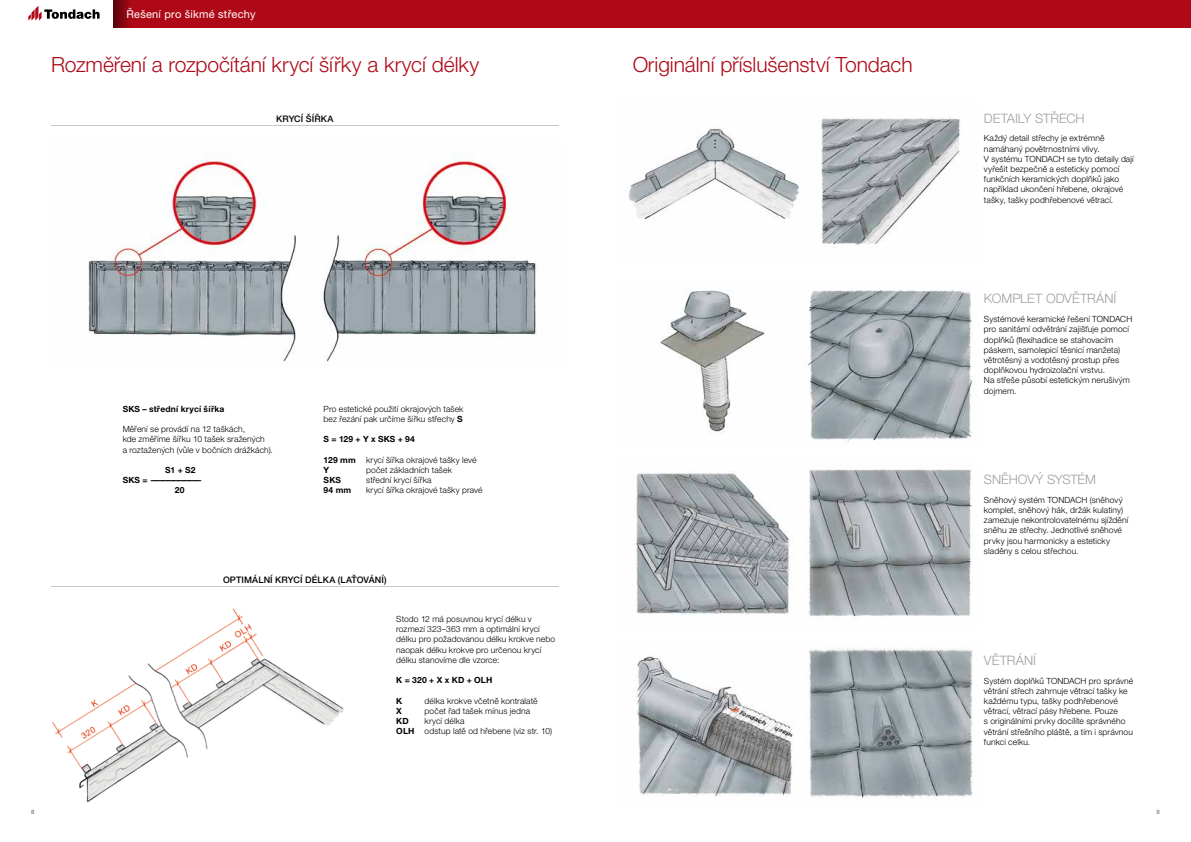
<style>
.page{position:relative;width:1191px;height:842px;background:#fff}
.page>*{position:absolute;margin:0;border:0;box-sizing:border-box;transform-origin:0 0}
.t1{font:300 21px "Helvetica Neue LT Pro";letter-spacing:-.005em;color:#af0917}
.t2{font:300 13px "Helvetica Neue LT Pro";color:#9c9e9f}
.t3{font:11px "Helvetica Neue LT Pro";letter-spacing:.02em;color:#fff}
.t4{font:500 9px "Helvetica Neue LT Pro";letter-spacing:.01em;color:#000}
.t5{font:300 8.5px/10.2px "Helvetica Neue LT Pro";letter-spacing:.01em;color:#000}
.t6{font:700 8.5px "Helvetica Neue LT Pro";letter-spacing:.02em;color:#000}
.t7{font:6px "Helvetica Neue LT Pro";color:#646567}
.s1{font-weight:700}
</style>
<div class="page">
<div style="left:0;top:0;width:1191px;height:28px;background:#af0917"></div>
<svg style="left:113px;top:0;width:17px;height:28px"></svg>
<div style="left:0;top:0;width:113px;height:28px;background:#fff"></div>
<svg style="left:28px;top:6px;width:72px;height:15px"></svg>
<img style="left:628px;top:128px;width:172px;height:92px">
<img style="left:803px;top:290px;width:170px;height:152px">
<img style="left:660px;top:290px;width:105px;height:143px">
<img style="left:636px;top:471px;width:154px;height:144px">
<img style="left:636px;top:656px;width:157px;height:141px">
<img style="left:821px;top:118px;width:139px;height:129px">
<img style="left:809px;top:469px;width:163px;height:152px">
<img style="left:809px;top:648px;width:164px;height:150px">
<img style="left:88px;top:152px;width:449px;height:210px">
<hr style="left:51px;top:126px;width:507px;height:1px;background:#c6c7c8">
<hr style="left:51px;top:586px;width:507px;height:1px;background:#c6c7c8">
<img style="left:52px;top:608px;width:292px;height:195px">
<p class="t3" style="left:126px;top:8px;width:131px">Řešení pro šikmé střechy</p>
<h1 class="t1" style="left:51px;top:51px;width:430px">Rozměření a rozpočítání krycí šířky a krycí délky</h1>
<p class="t4" style="left:276px;top:114px;width:59px">KRYCÍ ŠÍŘKA</p>
<p class="t6" style="left:123px;top:403px;width:103px">SKS – střední krycí šířka</p>
<p class="t5" style="left:123px;top:424px;width:152px">Měření se provádí na 12 taškách,<br>kde změříme šířku 10 tašek sražených<br>a roztažených (vůle v bočních drážkách).</p>
<p class="t6" style="left:165px;top:465px;width:32px">S1 + S2</p>
<p class="t6" style="left:123px;top:475px;width:81px">S K S = —————————</p>
<p class="t6" style="left:175px;top:485px;width:11px">20</p>
<p class="t5" style="left:324px;top:403px;width:141px">Pro estetické použití okrajových tašek bez řezání pak určíme šířku střechy <span class="s1">S</span></p>
<p class="t6" style="left:324px;top:434px;width:93px">S = 129 + Y x SKS + 94</p>
<p class="t5" style="left:324px;top:454px;width:154px"><span class="s1">129 mm</span> krycí šířka okrajové tašky levé<br><span class="s1">Y</span></p>
<p class="t5" style="left:366px;top:465px;width:87px">počet základních tašek</p>
<p class="t6" style="left:324px;top:475px;width:19px">SKS</p>
<p class="t5" style="left:366px;top:475px;width:67px">střední krycí šířka</p>
<p class="t6" style="left:324px;top:485px;width:29px">94 mm</p>
<p class="t5" style="left:366px;top:485px;width:118px">krycí šířka okrajové tašky pravé</p>
<p class="t4" style="left:223px;top:574px;width:165px">OPTIMÁLNÍ KRYCÍ DÉLKA (LAŤOVÁNÍ)</p>
<p class="t5" style="left:396px;top:614px;width:160px">Stodo 12 má posuvnou krycí délku v rozmezí 323–363 mm a optimální krycí délku pro požadovanou délku krokve nebo naopak délku krokve pro určenou krycí délku stanovíme dle vzorce:</p>
<p class="t6" style="left:396px;top:675px;width:98px">K = 320 + X x KD + OLH</p>
<p class="t6" style="left:396px;top:695px;width:8px">K</p>
<p class="t5" style="left:424px;top:695px;width:114px">délka krokve včetně kontralatě</p>
<p class="t6" style="left:396px;top:705px;width:7px">X</p>
<p class="t5" style="left:424px;top:705px;width:107px">počet řad tašek mínus jedna</p>
<p class="t6" style="left:396px;top:716px;width:14px">KD</p>
<p class="t5" style="left:396px;top:716px;width:157px;text-indent:28px">krycí délka<br><span class="s1">OLH</span> odstup latě od hřebene (viz str. 10)</p>
<h1 class="t1" style="left:632px;top:51px;width:282px">Originální příslušenství Tondach</h1>
<h2 class="t2" style="left:984px;top:110px;width:102px">DETAILY STŘECH</h2>
<p class="t5" style="left:984px;top:133px;width:151px">Každý detail střechy je extrémně namáhaný povětrnostními vlivy.<br>V systému TONDACH se tyto detaily dají vyřešit bezpečně a esteticky pomocí funkčních keramických doplňků jako například ukončení hřebene, okrajové tašky, tašky podhřebenové větrací.</p>
<h2 class="t2" style="left:984px;top:291px;width:134px">KOMPLET ODVĚTRÁNÍ</h2>
<p class="t5" style="left:984px;top:314px;width:150px">Systémové keramické řešení TONDACH pro sanitární odvětrání zajišťuje pomocí doplňků (flexihadice se stahovacím páskem, samolepicí těsnicí manžeta) větrotěsný a vodotěsný prostup přes doplňkovou hydroizolační vrstvu.<br>Na střeše působí estetickým nerušivým dojmem.</p>
<h2 class="t2" style="left:984px;top:472px;width:113px">SNĚHOVÝ SYSTÉM</h2>
<p class="t5" style="left:984px;top:494px;width:146px">Sněhový systém TONDACH (sněhový komplet, sněhový hák, držák kulatiny) zamezuje nekontrolovatelnému sjíždění sněhu ze střechy. Jednotlivé sněhové prvky jsou harmonicky a esteticky sladěny s celou střechou.</p>
<h2 class="t2" style="left:984px;top:652px;width:54px">VĚTRÁNÍ</h2>
<p class="t5" style="left:984px;top:675px;width:151px">Systém doplňků TONDACH pro správné větrání střech zahrnuje větrací tašky ke každému typu, tašky podhřebenové větrací, větrací pásy hřebene. Pouze<br>s originálními prvky docílíte správného větrání střešního pláště, a tím i správnou funkci celku.</p>
<p class="t7" style="left:31px;top:808px;width:5px">8</p>
<p class="t7" style="left:1156px;top:808px;width:5px">9</p>
</div>
